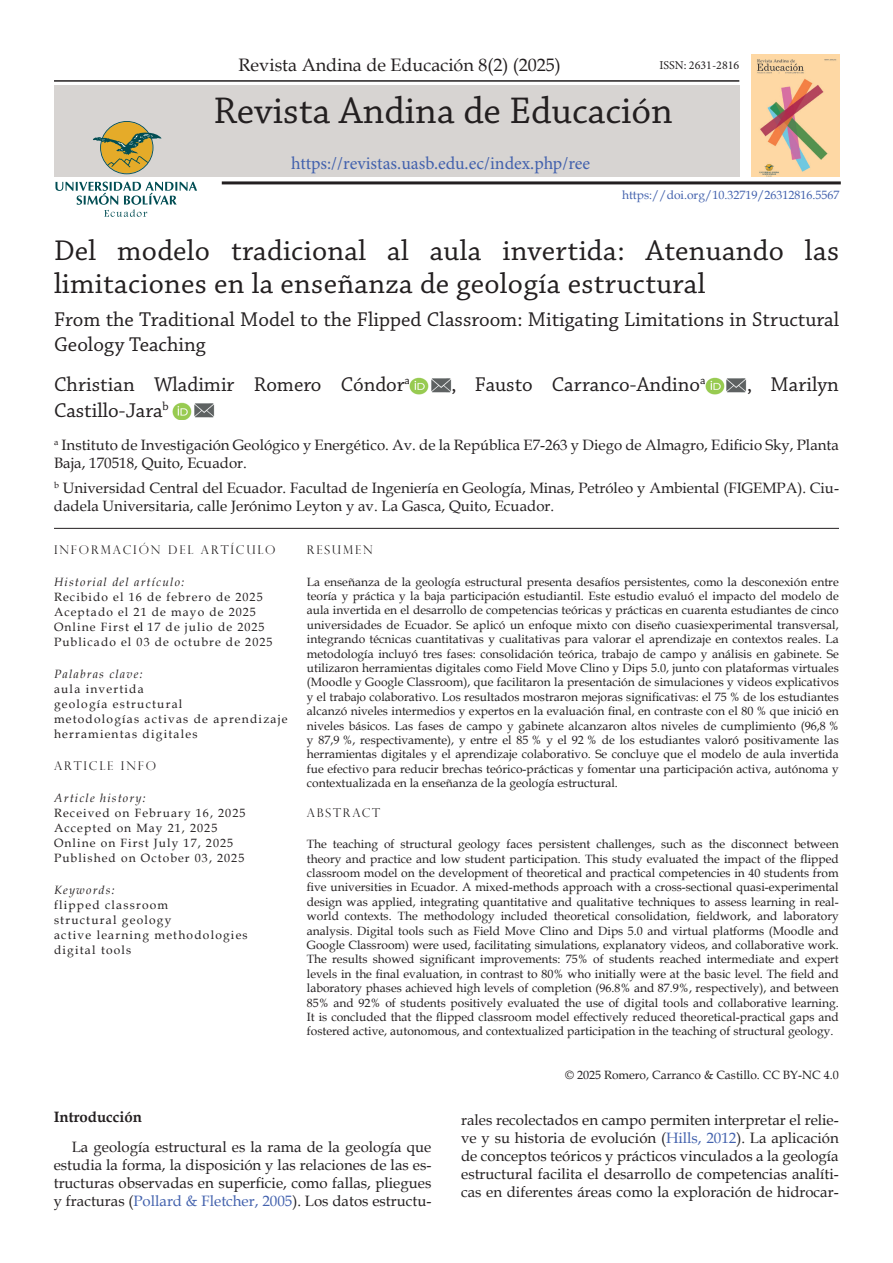
<style>
.page{position:relative;width:893px;height:1263px;background:#fff}
.page>*{position:absolute;margin:0;border:0;box-sizing:border-box;transform-origin:0 0}
.t1{font:39px "Chaparral Pro";color:#231f20}
.t2{font:30px/33px "Chaparral Pro";letter-spacing:.01em;color:#231f20}
.t3{font:21px/25.2px "Chaparral Pro";color:#231f20}
.t4{font:18px "Minion Pro";color:#4261ad}
.t5{font:18px "Book Antiqua";color:#231f20}
.t6{font:15px/18px "Book Antiqua";color:#231f20}
.t7{font:700 15px "Book Antiqua";color:#231f20}
.t8{font:12px/14.4px "Book Antiqua";letter-spacing:.09em;color:#231f20}
.t9{font:italic 12px "Book Antiqua";letter-spacing:.1em;color:#231f20}
.t10{font:300 12px "Perpetua Titling";letter-spacing:.15em;color:#231f20}
.t11{font:12px "Book Antiqua";color:#231f20}
.t12{font:12px "Book Antiqua";color:#4261ad}
.t13{font:12px "Minion Pro";color:#231f20}
.s1{color:#000}
.s2{color:#4261ad}
</style>
<div class="page">
<div style="left:54px;top:85px;width:685px;height:92px;background:#d7d4d2"></div>
<hr style="left:222px;top:181px;width:619px;height:3px;background:#231f20">
<hr style="left:54px;top:80px;width:685px;height:2px;background:#231f20">
<img style="left:751px;top:54px;width:88px;height:123px">
<svg style="left:56px;top:182px;width:141px;height:35px"></svg>
<svg style="left:93px;top:121px;width:69px;height:53px"></svg>
<hr style="left:54px;top:528px;width:785px;height:1px;background:#231f20">
<img style="left:410px;top:377px;width:18px;height:17px">
<img style="left:431px;top:378px;width:20px;height:15px">
<img style="left:705px;top:377px;width:19px;height:17px">
<img style="left:726px;top:378px;width:21px;height:15px">
<img style="left:173px;top:402px;width:19px;height:18px">
<img style="left:194px;top:403px;width:20px;height:15px">
<h3 class="t5" style="left:239px;top:52px;width:324px">Revista Andina de Educación 8(2) (2025)</h3>
<p class="t13" style="left:659px;top:58px;width:81px">ISSN: 2631-2816</p>
<h1 class="t1" style="left:213px;top:89px;width:461px">Revista Andina de Educación</h1>
<h3 class="t4" style="left:291px;top:152px;width:300px">https://revistas.uasb.edu.ec/index.php/ree</h3>
<p class="t12" style="left:622px;top:187px;width:219px">https://doi.org/10.32719/26312816.5567</p>
<h2 class="t2" style="left:54px;top:235px;width:786px">Del modelo tradicional al aula invertida: Atenuando las limitaciones en la enseñanza de geología estructural</h2>
<h3 class="t3" style="left:54px;top:307px;width:786px">From the Traditional Model to the Flipped Classroom: Mitigating Limitations in Structural<br>Geology Teaching</h3>
<h3 class="t3" style="left:54px;top:373px;width:357px">Christian Wladimir Romero Cóndor<sup>a</sup></h3>
<h3 class="t3" style="left:451px;top:373px;width:256px">, Fausto Carranco-Andino<sup>a</sup></h3>
<h3 class="t3" style="left:747px;top:373px;width:93px">, Marilyn</h3>
<h3 class="t3" style="left:54px;top:398px;width:116px">Castillo-Jara<sup>b</sup></h3>
<p class="t6" style="left:54px;top:435px;width:786px"><sup>a</sup> Instituto de Investigación Geológico y Energético. Av. de la República E7-263 y Diego de Almagro, Edificio Sky, Planta<br>Baja, 170518, Quito, Ecuador.</p>
<p class="t6" style="left:54px;top:479px;width:786px"><sup>b</sup> Universidad Central del Ecuador. Facultad de Ingeniería en Geología, Minas, Petróleo y Ambiental (FIGEMPA). Ciu&shy;dadela Universitaria, calle Jerónimo Leyton y av. La Gasca, Quito, Ecuador.</p>
<p class="t10" style="left:307px;top:543px;width:67px">RESUMEN</p>
<p class="t8" style="left:307px;top:574px;width:533px;text-align:justify">La enseñanza de la geología estructural presenta desafíos persistentes, como la desconexión entre teoría y práctica y la baja participación estudiantil. Este estudio evaluó el impacto del modelo de aula invertida en el desarrollo de competencias teóricas y prácticas en cuarenta estudiantes de cinco universidades de Ecuador. Se aplicó un enfoque mixto con diseño cuasiexperimental transversal, integrando técnicas cuantitativas y cualitativas para valorar el aprendizaje en contextos reales. La metodología incluyó tres fases: consolidación teórica, trabajo de campo y análisis en gabinete. Se utilizaron herramientas digitales como Field Move Clino y Dips 5.0, junto con plataformas virtuales (Moodle y Google Classroom), que facilitaron la presentación de simulaciones y videos explicativos y el trabajo colaborativo. Los resultados mostraron mejoras significativas: el 75 % de los estudiantes alcanzó niveles intermedios y expertos en la evaluación final, en contraste con el 80 % que inició en niveles básicos. Las fases de campo y gabinete alcanzaron altos niveles de cumplimiento (96,8 % y 87,9 %, respectivamente), y entre el 85 % y el 92 % de los estudiantes valoró positivamente las herramientas digitales y el aprendizaje colaborativo. Se concluye que el modelo de aula invertida fue efectivo para reducir brechas teórico-prácticas y fomentar una participación activa, autónoma y contextualizada en la enseñanza de la geología estructural.</p>
<p class="t10" style="left:307px;top:805px;width:75px">ABSTRACT</p>
<p class="t8" style="left:307px;top:836px;width:533px;text-align:justify">The teaching of structural geology faces persistent challenges, such as the disconnect between theory and practice and low student participation. This study evaluated the impact of the flipped classroom model on the development of theoretical and practical competencies in 40 students from five universities in Ecuador. A mixed-methods approach with a cross-sectional quasi-experimental design was applied, integrating quantitative and qualitative techniques to assess learning in real&shy;world contexts. The methodology included theoretical consolidation, fieldwork, and laboratory analysis. Digital tools such as Field Move Clino and Dips 5.0 and virtual platforms (Moodle and Google Classroom) were used, facilitating simulations, explanatory videos, and collaborative work.<br>The results showed significant improvements: 75% of students reached intermediate and expert levels in the final evaluation, in contrast to 80% who initially were at the basic level. The field and laboratory phases achieved high levels of completion (96.8% and 87.9%, respectively), and between 85% and 92% of students positively evaluated the use of digital tools and collaborative learning.<br>It is concluded that the flipped classroom model effectively reduced theoretical-practical gaps and fostered active, autonomous, and contextualized participation in the teaching of structural geology.</p>
<p class="t11" style="left:565px;top:1067px;width:275px">© 2025 Romero, Carranco &amp; Castillo. CC BY-NC 4.0</p>
<p class="t10" style="left:54px;top:543px;width:223px">INFORMACIÓN DEL ARTÍCULO</p>
<p class="t9" style="left:54px;top:574px;width:132px">Historial del artículo:</p>
<p class="t8" style="left:54px;top:589px;width:220px;line-height:15px">Recibido el 16 de febrero de 2025<br>Aceptado el 21 de mayo de 2025<br>Online First <span class="s1">el</span> 17 de julio de 2025<br>Publicado el 03 de octubre de 2025</p>
<p class="t9" style="left:54px;top:666px;width:90px">Palabras clave:</p>
<p class="t8" style="left:54px;top:681px;width:235px;line-height:15px">aula invertida<br>geología estructural<br>metodologías activas de aprendizaje herramientas digitales</p>
<p class="t10" style="left:54px;top:758px;width:104px">ARTICLE INFO</p>
<p class="t9" style="left:54px;top:789px;width:93px">Article history:</p>
<p class="t8" style="left:54px;top:805px;width:193px;line-height:15px">Received on February 16, 2025<br>Accepted on May 21, 2025<br>Online on First July 17, 2025<br>Published on October 03, 2025</p>
<p class="t9" style="left:54px;top:881px;width:62px">Keywords:</p>
<p class="t8" style="left:54px;top:897px;width:195px;line-height:15px">flipped classroom<br>structural geology<br>active learning methodologies digital tools</p>
<p class="t7" style="left:54px;top:1106px;width:90px">Introducción</p>
<p class="t6" style="left:54px;top:1137px;width:379px;text-align:justify;text-indent:18px">La geología estructural es la rama de la geología que estudia la forma, la disposición y las relaciones de las es&shy;tructuras observadas en superficie, como fallas, pliegues y fracturas (<span class="s2">Pollard &amp; Fletcher, 2005</span>). Los datos estructu-</p>
<p class="t6" style="left:461px;top:1111px;width:379px;text-align:justify">rales recolectados en campo permiten interpretar el relie&shy;ve y su historia de evolución (<span class="s2">Hills, 2012</span>). La aplicación de conceptos teóricos y prácticos vinculados a la geología estructural facilita el desarrollo de competencias analíti&shy;cas en diferentes áreas como la exploración de hidrocar-</p>
</div>
